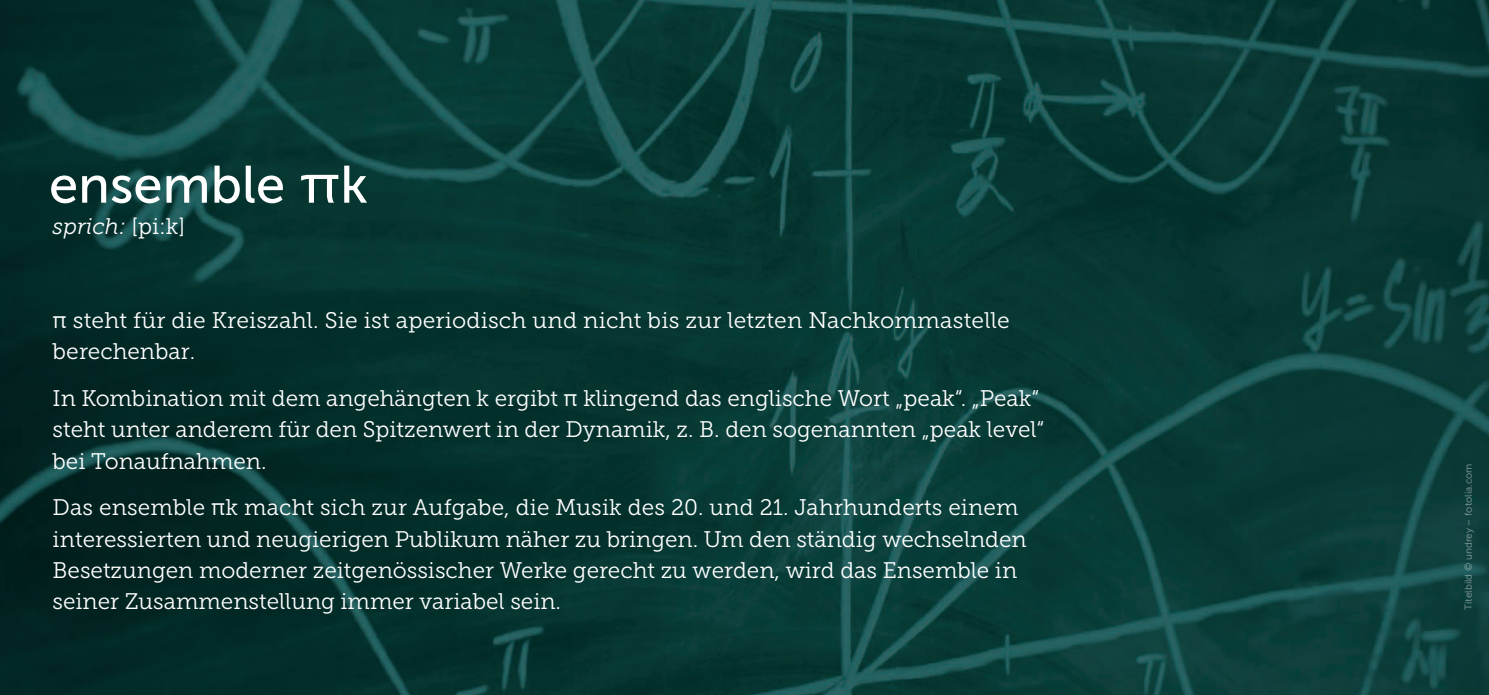
<style>
.page{position:relative;width:1489px;height:695px;background:#fff}
.page>*{position:absolute;margin:0;border:0;box-sizing:border-box;transform-origin:0 0}
.t1{font:52.5px "Museo Sans 500";color:#fff}
.t2{font:22.5px/31.2px "Museo Slab 300";color:#fff}
.t3{font:italic 22.5px "Museo Slab 300";color:#fff}
.t4{font:10px "Museo Sans 300";color:rgb(255 255 255/.5)}
.s1{font-family:"Lucida Grande"}
.s2{font-style:normal}
.s3{font-family:"Avenir";font-size:25px}
</style>
<div class="page">
<img style="left:0;top:0;width:1488px;height:694px">
<p class="t1" style="left:49px;top:154px;width:320px">ensemble <span class="s1">π</span>k</p>
<p class="t3" style="left:53px;top:218px;width:134px">sprich: <span class="s2">[pi:k]</span></p>
<p class="t2" style="left:53px;top:306px;width:958px"><span class="s3">π</span> steht für die Kreiszahl. Sie ist aperiodisch und nicht bis zur letzten Nachkommastelle</p>
<p class="t2" style="left:53px;top:338px;width:144px">berechenbar.</p>
<p class="t2" style="left:53px;top:385px;width:993px">In Kombination mit dem angehängten k ergibt <span class="s3">π</span> klingend das englische Wort „peak“. „Peak“ steht unter anderem für den Spitzenwert in der Dynamik, z. B. den sogenannten „peak level“ bei Tonaufnahmen.</p>
<p class="t2" style="left:53px;top:494px;width:967px">Das ensemble <span class="s3">π</span>k macht sich zur Aufgabe, die Musik des 20. und 21. Jahrhunderts einem</p>
<p class="t2" style="left:53px;top:525px;width:975px">interessierten und neugierigen Publikum näher zu bringen. Um den ständig wechselnden</p>
<p class="t2" style="left:53px;top:556px;width:966px">Besetzungen moderner zeitgenössischer Werke gerecht zu werden, wird das Ensemble in</p>
<p class="t2" style="left:53px;top:588px;width:510px">seiner Zusammenstellung immer variabel sein.</p>
<p class="t4" style="left:1462px;top:609px;width:148px;rotate:-90deg">Titelbild © undrey – fotolia.com</p>
</div>
